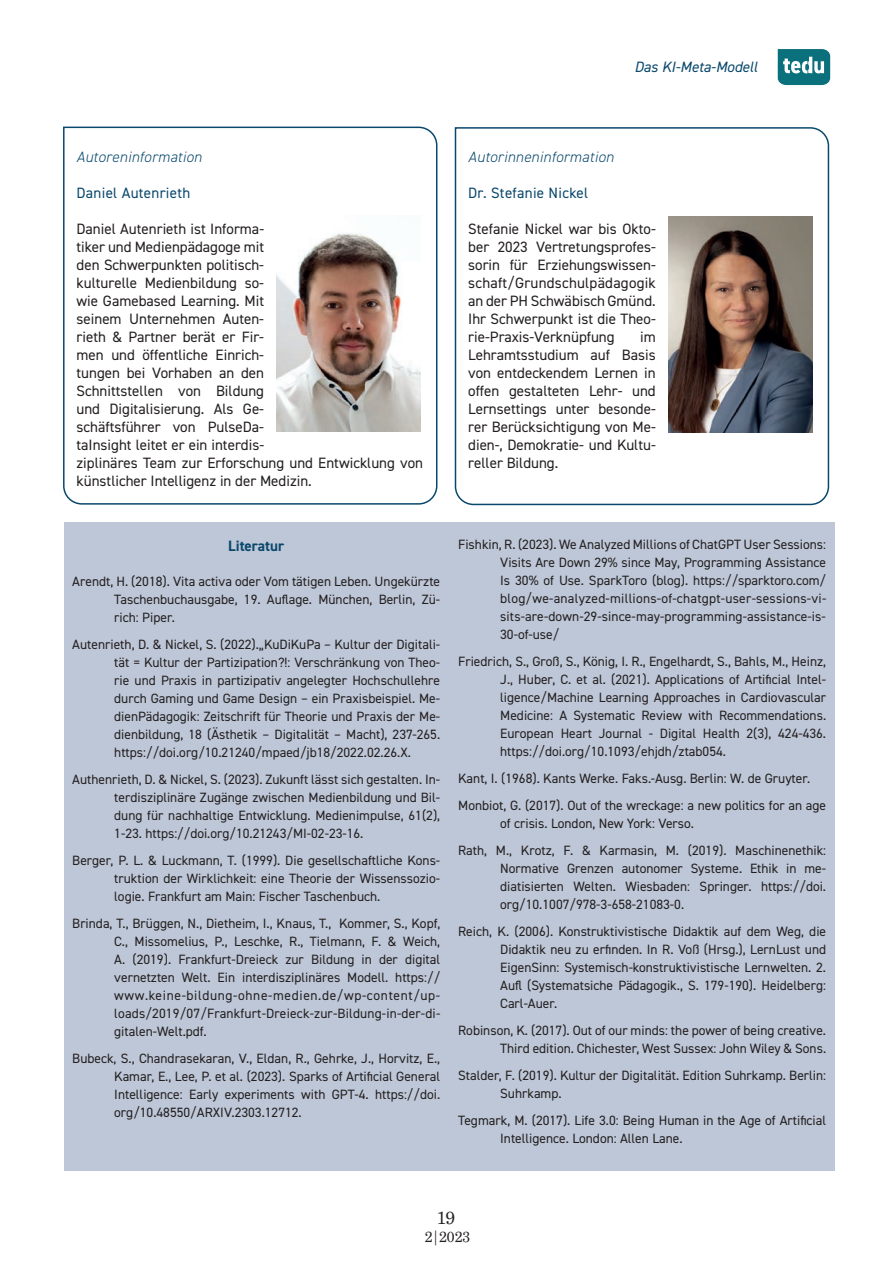
<style>
.page{position:relative;width:893px;height:1263px;background:#fff}
.page>*{position:absolute;margin:0;border:0;box-sizing:border-box;transform-origin:0 0}
.t1{font:18px "Grad";color:#231f20}
.t2{font:15px/18px "DIN2014";color:#231f20;text-align:justify}
.t3{font:italic 300 15px "DIN2014";letter-spacing:.02em;color:#09486c}
.t4{font:15px "DIN2014";letter-spacing:.02em;color:#09486c}
.t5{font:italic 15px "DIN2014";color:#09486c}
.t6{font:700 15px "DIN2014";color:#09486c}
.t7{font:15px "Grad";color:#231f20}
.t8{font:13.5px/18px "DIN2014";color:#231f20;text-align:justify}
</style>
<div class="page">
<svg style="left:778px;top:49px;width:52px;height:36px;background:#3b8d96"></svg>
<div style="left:64px;top:522px;width:771px;height:648px;background:#bec7d7"></div>
<svg style="left:454px;top:127px;width:376px;height:379px"></svg>
<img style="left:669px;top:216px;width:143px;height:216px">
<svg style="left:63px;top:126px;width:375px;height:379px"></svg>
<img style="left:277px;top:216px;width:143px;height:216px">
<p class="t5" style="left:634px;top:57px;width:125px">Das KI-Meta-Modell</p>
<p class="t3" style="left:77px;top:148px;width:127px">Autoreninformation</p>
<p class="t4" style="left:77px;top:183px;width:115px">Daniel Autenrieth</p>
<p class="t2" style="left:77px;top:220px;width:348px;text-align:left">Daniel Autenrieth ist Informa-<br>tiker und Medienpädagoge mit<br>den Schwerpunkten politisch-<br>kulturelle Medienbildung so-<br>wie Gamebased Learning. Mit<br>seinem Unternehmen Auten-<br>rieth &amp; Partner berät er Fir-<br>men und öffentliche Einrich-<br>tungen bei Vorhaben an den<br>Schnittstellen von Bildung<br>und Digitalisierung. Als Ge-<br>schäftsführer von PulseDa-<br>taInsight leitet er ein interdis-<br>ziplinäres Team zur Erforschung und Entwicklung von künstlicher Intelligenz in der Medizin.</p>
<p class="t3" style="left:468px;top:148px;width:147px">Autorinneninformation</p>
<p class="t4" style="left:468px;top:183px;width:121px">Dr. Stefanie Nickel</p>
<p class="t2" style="left:468px;top:220px;width:189px">Stefanie Nickel war bis Okto&shy;ber 2023 Vertretungsprofes&shy;sorin für Erziehungswissen&shy;schaft/Grundschulpädagogik an der PH Schwäbisch Gmünd.<br>Ihr Schwerpunkt ist die Theo&shy;rie-Praxis-Verknüpfung</p>
<p class="t2" style="left:468px;top:328px;width:189px;text-indent:172px">im Lehramtsstudium auf Basis von entdeckendem Lernen in offen gestalteten Lehr- und Lernsettings unter besonde&shy;rer Berücksichtigung von Me&shy;dien-, Demokratie- und Kultu&shy;reller Bildung.</p>
<p class="t6" style="left:228px;top:536px;width:58px">Literatur</p>
<p class="t8" style="left:114px;top:572px;width:327px;text-indent:-42px">Arendt, H. (2018). Vita activa oder Vom tätigen Leben. Ungekürzte Taschenbuchausgabe, 19. Auflage. München, Berlin, Zü&shy;rich: Piper.</p>
<p class="t8" style="left:114px;top:635px;width:327px;text-indent:-42px">Autenrieth, D. &amp; Nickel, S. (2022).„KuDiKuPa – Kultur der Digitali&shy;tät = Kultur der Partizipation?!: Verschränkung von Theo&shy;rie und Praxis in partizipativ angelegter Hochschullehre durch Gaming und Game Design – ein Praxisbeispiel. Me&shy;dienPädagogik: Zeitschrift für Theorie und Praxis der Me&shy;dienbildung, 18 (Ästhetik – Digitalität – Macht), 237-265. https://doi.org/10.21240/mpaed/jb18/2022.02.26.X.</p>
<p class="t8" style="left:114px;top:770px;width:327px;text-indent:-42px">Authenrieth, D. &amp; Nickel, S. (2023). Zukunft lässt sich gestalten. In&shy;terdisziplinäre Zugänge zwischen Medienbildung und Bil&shy;dung für nachhaltige Entwicklung. Medienimpulse, 61(2), 1-23. https://doi.org/10.21243/MI-02-23-16.</p>
<p class="t8" style="left:114px;top:851px;width:327px;text-indent:-42px">Berger, P. L. &amp; Luckmann, T. (1999). Die gesellschaftliche Kons&shy;truktion der Wirklichkeit: eine Theorie der Wissenssozio&shy;logie. Frankfurt am Main: Fischer Taschenbuch.</p>
<p class="t8" style="left:114px;top:914px;width:328px;text-indent:-42px">Brinda, T., Brüggen, N., Dietheim, I., Knaus, T., Kommer, S., Kopf, C., Missomelius, P., Leschke, R., Tielmann, F. &amp; Weich, A. (2019). Frankfurt-Dreieck zur Bildung in der digital vernetzten Welt. Ein interdisziplinäres Modell. https:// www.keine-bildung-ohne-medien.de/wp-content/up&shy;loads/2019/07/Frankfurt-Dreieck-zur-Bildung-in-der-di&shy;gitalen-Welt.pdf.</p>
<p class="t8" style="left:114px;top:1049px;width:327px;text-indent:-42px">Bubeck, S., Chandrasekaran, V., Eldan, R., Gehrke, J., Horvitz, E., Kamar, E., Lee, P. et al. (2023). Sparks of Artificial General Intelligence: Early experiments with GPT-4. https://doi. org/10.48550/ARXIV.2303.12712.</p>
<p class="t8" style="left:500px;top:536px;width:328px;text-indent:-42px">Fishkin, R. (2023). We Analyzed Millions of ChatGPT User Sessions:<br>Visits Are Down 29% since May, Programming Assistance Is 30% of Use. SparkToro (blog). https://sparktoro.com/ blog/we-analyzed-millions-of-chatgpt-user-sessions-vi&shy;sits-are-down-29-since-may-programming-assistance-is-30-of-use/</p>
<p class="t8" style="left:500px;top:653px;width:327px;text-indent:-42px">Friedrich, S., Groß, S., König, I. R., Engelhardt, S., Bahls, M., Heinz, J., Huber, C. et al. (2021). Applications of Artificial Intel&shy;ligence/Machine Learning Approaches in Cardiovascular Medicine: A Systematic Review with Recommendations.<br>European Heart Journal - Digital Health 2(3), 424-436. https://doi.org/10.1093/ehjdh/ztab054.</p>
<p class="t8" style="left:458px;top:765px;width:369px;line-height:27px">Kant, I. (1968). Kants Werke. Faks.-Ausg. Berlin: W. de Gruyter.<br>Monbiot, G. (2017). Out of the wreckage: a new politics for an age</p>
<p class="t8" style="left:458px;top:810px;width:369px;line-height:27px;text-indent:42px">of crisis. London, New York: Verso.<br>Rath, M., Krotz, F. &amp; Karmasin, M. (2019). Maschinenethik:</p>
<p class="t8" style="left:500px;top:859px;width:327px">Normative Grenzen autonomer Systeme. Ethik in me&shy;diatisierten Welten. Wiesbaden: Springer. https://doi. org/10.1007/978-3-658-21083-0.</p>
<p class="t8" style="left:500px;top:922px;width:327px;text-indent:-42px">Reich, K. (2006). Konstruktivistische Didaktik auf dem Weg, die Didaktik neu zu erfinden. In R. Voß (Hrsg.), LernLust und EigenSinn: Systemisch-konstruktivistische Lernwelten. 2.<br>Aufl (Systematsiche Pädagogik., S. 179-190). Heidelberg:<br>Carl-Auer.</p>
<p class="t8" style="left:458px;top:1021px;width:369px;text-align:right">Robinson, K. (2017). Out of our minds: the power of being creative.<br>Third edition. Chichester, West Sussex: John Wiley &amp; Sons.</p>
<p class="t8" style="left:500px;top:1066px;width:327px;text-indent:-42px">Stalder, F. (2019). Kultur der Digitalität. Edition Suhrkamp. Berlin:<br>Suhrkamp.</p>
<p class="t8" style="left:500px;top:1111px;width:327px;text-indent:-42px">Tegmark, M. (2017). Life 3.0: Being Human in the Age of Artificial<br>Intelligence. London: Allen Lane.</p>
<h1 class="t1" style="left:438px;top:1207px;width:18px">19</h1>
<p class="t7" style="left:425px;top:1227px;width:47px">2|2023</p>
</div>
